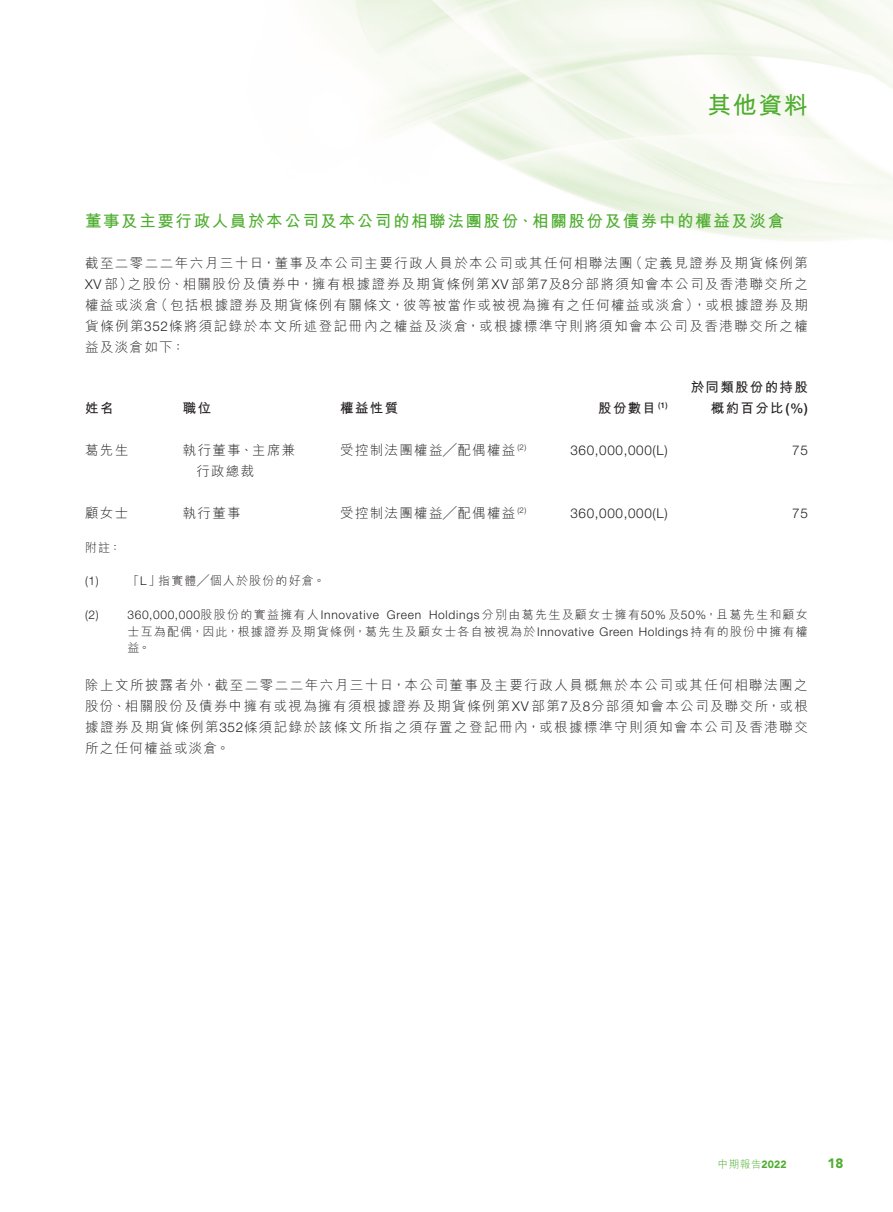
<style>
.page{position:relative;width:893px;height:1212px;background:#fff}
.page>*{position:absolute;margin:0;border:0;box-sizing:border-box;transform-origin:0 0}
.t1{font:700 24px "M Hei HK";color:#4fad2f}
.t2{font:700 16.5px "M Hei HK";letter-spacing:.1em;color:#4fad2f}
.t3{font:300 13.5px/21px "M Hei HK";letter-spacing:.105em;color:#231f20}
.t4{font:300 13.5px "Helvetica Neue LT Std";letter-spacing:.05em;color:#231f20}
.t5{font:700 13.5px/21px "M Hei HK";letter-spacing:.1em;color:#231f20;text-align:right}
.t6{font:900 13.5px "Avenir LT Std";color:#4fad2f}
.t7{font:300 12px/16.5px "M Hei HK";letter-spacing:.1em;color:#231f20}
.t8{font:300 12px "Helvetica Neue LT Std";letter-spacing:.06em;color:#231f20}
.t9{font:300 10.5px "M Hei HK";color:#4fad2f}
.t10{font:300 7.8px "Helvetica Neue LT Std";color:#231f20}
.t11{font:500 7.8px "Helvetica Neue LT Std";color:#231f20}
.s1{font-family:"Helvetica Neue LT Std"}
.s2{font-family:"M Hei HK"}
.s3{font-family:"Helvetica Neue LT Std";font-weight:500}
.s4{font-family:"Avenir LT Std";font-weight:900}
</style>
<div class="page">
<h1 class="t1" style="left:707px;top:87px;width:102px">其他資料</h1>
<p class="t2" style="left:85px;top:209px;width:701px">董事及主要行政人員於本公司及本公司的相聯法團股份、相關股份及債券中的權益及淡倉</p>
<p class="t3" style="left:629px;top:252px;width:180px">（定義見證券及期貨條例第</p>
<p class="t3" style="left:128px;top:252px;width:681px;text-indent:-43px">截至二零二二年六月三十日，董事及本公司主要行政人員於本公司或其任何相聯法團<br>之股份、相關股份及債券中，擁有根據證券及期貨條例第<span class="s1">XV</span>部第<span class="s1">7</span>及<span class="s1">8</span>分部將須知會本公司及香港聯交所之</p>
<p class="t4" style="left:85px;top:275px;width:49px">XV<span class="s2">部）</span></p>
<p class="t3" style="left:155px;top:294px;width:655px">（包括根據證券及期貨條例有關條文，彼等被當作或被視為擁有之任何權益或淡倉 ，）或根據證券及期</p>
<p class="t3" style="left:85px;top:294px;width:724px">權益或淡倉<br>貨條例第<span class="s1">352</span>條將須記錄於本文所述登記冊內之權益及淡倉，或根據標準守則將須知會本公司及香港聯交所之權益及淡倉如下：</p>
<p class="t5" style="left:85px;top:396px;width:30px">姓名</p>
<p class="t5" style="left:183px;top:396px;width:30px">職位</p>
<p class="t3" style="left:85px;top:439px;width:45px">葛先生</p>
<p class="t3" style="left:183px;top:439px;width:114px">執行董事、主席兼</p>
<p class="t3" style="left:196px;top:460px;width:59px">行政總裁</p>
<p class="t3" style="left:85px;top:502px;width:45px">顧女士</p>
<p class="t7" style="left:85px;top:539px;width:38px">附註：</p>
<p class="t3" style="left:183px;top:502px;width:59px">執行董事</p>
<p class="t8" style="left:85px;top:574px;width:15px">1( )</p>
<p class="t7" style="left:158px;top:573px;width:168px">指實體╱個人於股份的好倉。</p>
<p class="t7" style="left:128px;top:573px;width:35px">「<span class="s1">L</span>」</p>
<p class="t5" style="left:340px;top:396px;width:59px">權益性質</p>
<p class="t3" style="left:340px;top:439px;width:177px">受控制法團權益╱配偶權益</p>
<p class="t10" style="left:517px;top:443px;width:10px">2( )</p>
<p class="t3" style="left:340px;top:502px;width:177px">受控制法團權益╱配偶權益</p>
<p class="t10" style="left:517px;top:506px;width:10px">2( )</p>
<p class="t5" style="left:598px;top:396px;width:59px">股份數目</p>
<p class="t11" style="left:658px;top:401px;width:11px">1) (</p>
<p class="t4" style="left:570px;top:442px;width:99px">360,000,000 (L(</p>
<p class="t4" style="left:570px;top:505px;width:99px">360,000,000 (L(</p>
<p class="t5" style="left:691px;top:375px;width:119px">於同類股份的持股概約百分比 <span class="s3">%) (</span></p>
<p class="t4" style="left:792px;top:442px;width:17px">75</p>
<p class="t4" style="left:792px;top:505px;width:17px">75</p>
<p class="t8" style="left:85px;top:607px;width:15px">2( )</p>
<p class="t8" style="left:128px;top:607px;width:253px">360,000,000<span class="s2">股股份的實益擁有人</span>Innovative</p>
<p class="t8" style="left:387px;top:607px;width:36px">Green</p>
<p class="t7" style="left:429px;top:606px;width:380px"><span class="s1">Holdings</span>分別由葛先生及顧女士擁有<span class="s1">50%</span>及<span class="s1">50%</span>，且葛先生和顧女</p>
<p class="t7" style="left:639px;top:623px;width:171px"><span class="s1">Holdings</span>持有的股份中擁有權</p>
<p class="t7" style="left:128px;top:623px;width:468px">士互為配偶，因此，根據證券及期貨條例，葛先生及顧女士各自被視為於<span class="s1">Innovative</span>益。</p>
<p class="t3" style="left:85px;top:674px;width:724px;text-align:justify">除上文所披露者外，截至二零二二年六月三十日，本公司董事及主要行政人員概無於本公司或其任何相聯法團之股份、相關股份及債券中擁有或視為擁有須根據證券及期貨條例第<span class="s1">XV</span>部第<span class="s1">7</span>及<span class="s1">8</span>分部須知會本公司及聯交所，或根據證券及期貨條例第<span class="s1">352</span>條須記錄於該條文所指之須存置之登記冊內，或根據標準守則須知會本公司及香港聯交所之任何權益或淡倉。</p>
<p class="t8" style="left:600px;top:624px;width:35px">Green</p>
<p class="t9" style="left:718px;top:1159px;width:70px">中期報告<span class="s4">2022</span></p>
<p class="t6" style="left:827px;top:1155px;width:18px">18</p>
</div>
